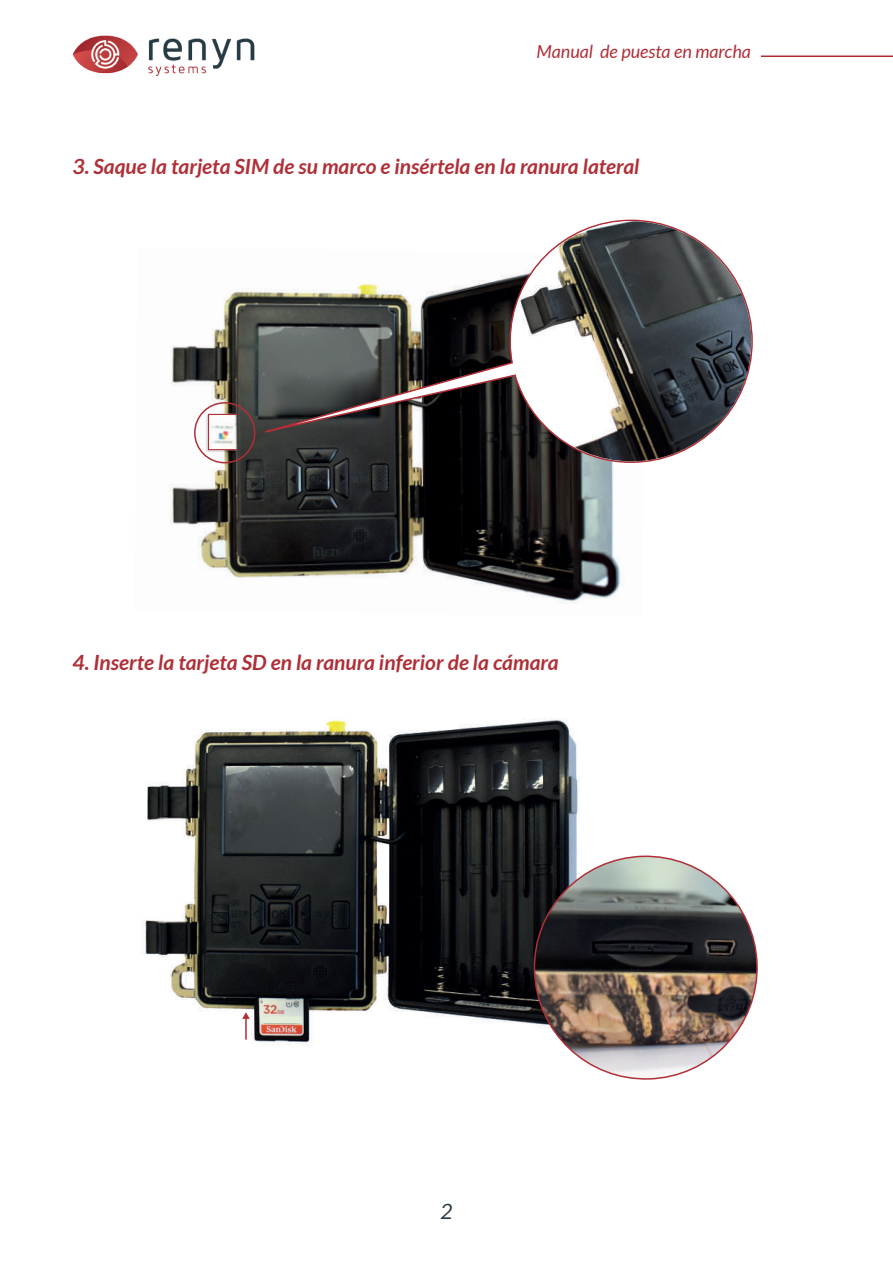
<style>
.page{position:relative;width:893px;height:1263px;background:#fff}
.page>*{position:absolute;margin:0;border:0;box-sizing:border-box;transform-origin:0 0}
.t1{font:italic 700 21px "Lato";color:#b02f37}
.t2{font:italic 21px "Lato";color:#2a3b45}
.t3{font:italic 18px "Lato";color:#b02f37}
</style>
<div class="page">
<img style="left:170px;top:345px;width:450px;height:258px">
<img style="left:141px;top:718px;width:437px;height:327px">
<svg style="left:207px;top:219px;width:546px;height:245px"></svg>
<img style="left:511px;top:221px;width:240px;height:240px;border-radius:120px">
<img style="left:531px;top:853px;width:227px;height:227px">
<svg style="left:242px;top:1012px;width:8px;height:7px"></svg>
<hr style="left:245px;top:1017px;width:2px;height:23px;background:#b02f37">
<img style="left:72px;top:35px;width:183px;height:41px">
<hr style="left:761px;top:56px;width:132px;height:1px;background:#b02f37">
<p class="t3" style="left:537px;top:42px;width:216px">Manual de puesta en marcha</p>
<p class="t1" style="left:73px;top:155px;width:568px">3. Saque la tarjeta SIM de su marco e insértela en la ranura lateral</p>
<p class="t1" style="left:73px;top:651px;width:487px">4. Inserte la tarjeta SD en la ranura inferior de la cámara</p>
<p class="t2" style="left:440px;top:1199px;width:14px">2</p>
</div>
